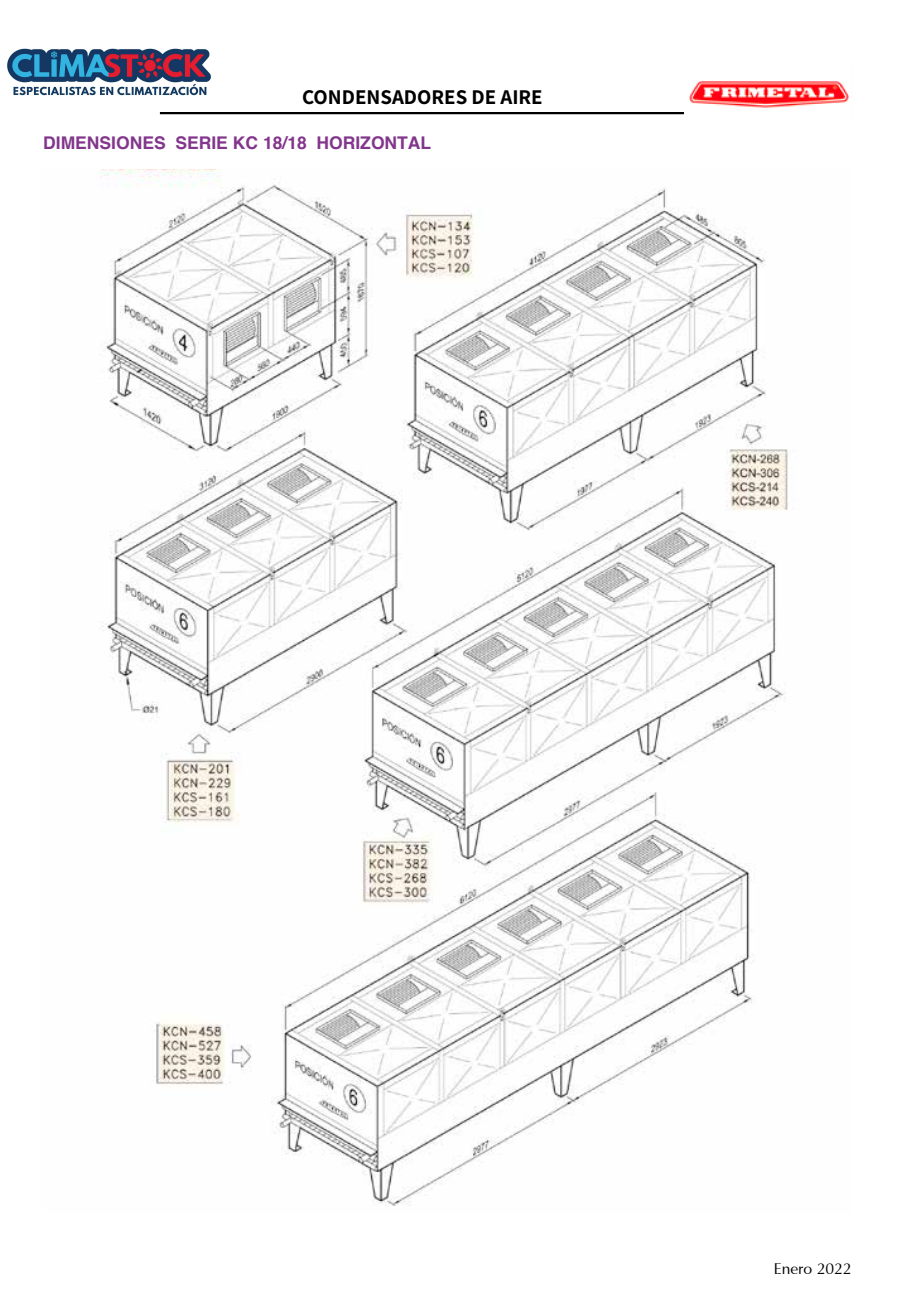
<style>
.page{position:relative;width:918px;height:1315px;background:#fff}
.page>*{position:absolute;margin:0;border:0;box-sizing:border-box;transform-origin:0 0}
.t1{font:700 21px "Assistant";color:#000}
.t2{font:700 17.5px "Helvetica";color:#82368c}
.t3{font:15.75px "Optima";color:#000}
</style>
<div class="page">
<div style="left:160px;top:112px;width:526px;height:2px;border:1px solid #000"></div>
<img style="left:685px;top:81px;width:164px;height:33px">
<img style="left:100px;top:170px;width:688px;height:1036px">
<img style="left:7px;top:48px;width:204px;height:48px">
<p class="t1" style="left:302px;top:82px;width:242px">CONDENSADORES DE AIRE</p>
<p class="t2" style="left:43px;top:129px;width:389px">DIMENSIONES SERIE KC 18/18 HORIZONTAL</p>
<p class="t3" style="left:774px;top:1260px;width:79px">Enero 2022</p>
</div>
